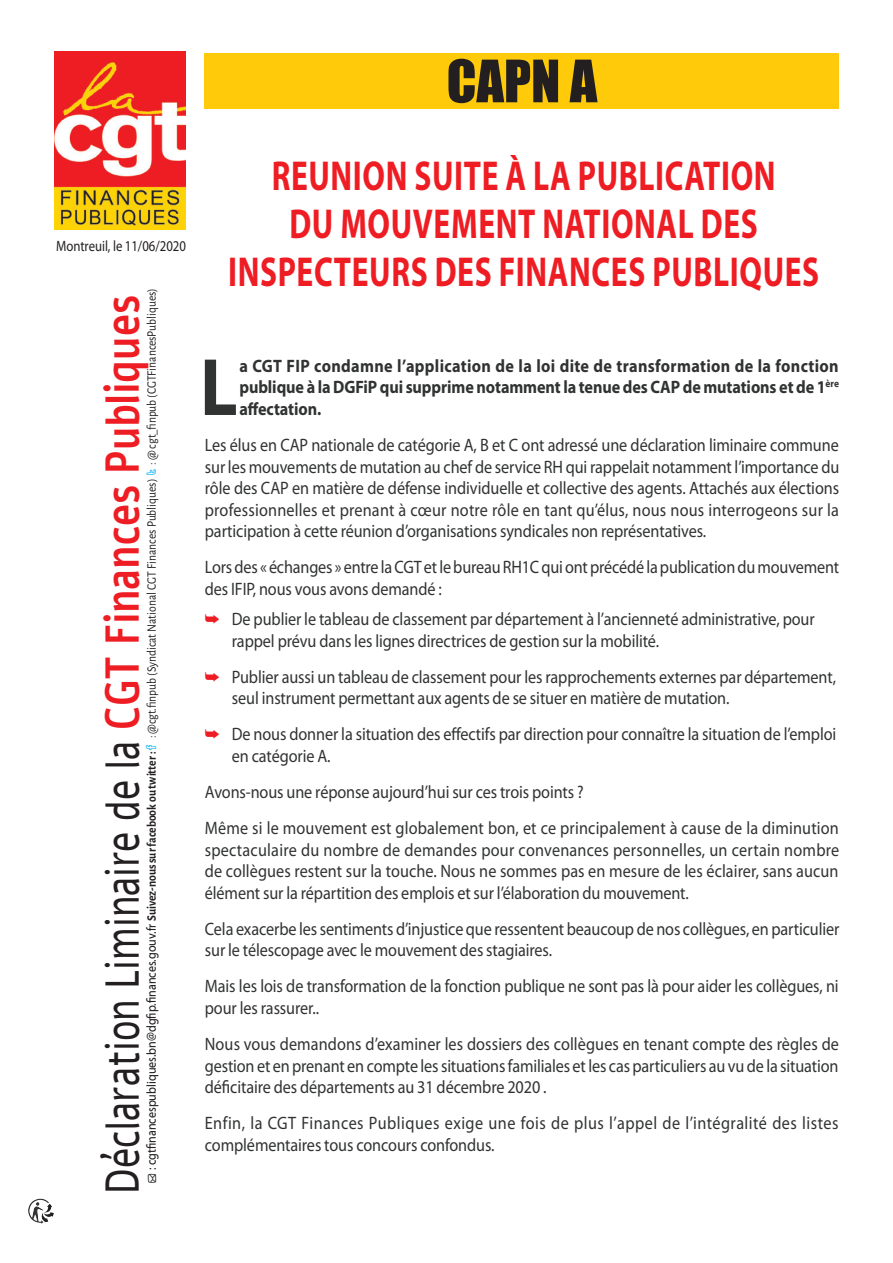
<style>
.page{position:relative;width:893px;height:1263px;background:#fff}
.page>*{position:absolute;margin:0;border:0;box-sizing:border-box;transform-origin:0 0}
.t1{font:700 82.05px "Myriad Pro";color:#313232;scale:.9 1}
.t2{font:54px "Impact";color:#231f20}
.t3{font:47.25px "Alef";color:#231f20;scale:.8 1}
.t4{font:700 42px/48px "Myriad Pro";letter-spacing:.02em;color:#ee1d23;text-align:center;scale:.75 1}
.t5{font:18px/21.6px "Myriad Pro";letter-spacing:-.005em;color:#313232;scale:.9 1}
.t6{font:700 18px/21.6px "Myriad Pro";letter-spacing:-.005em;color:#313232;text-align:justify;scale:.9 1}
.t7{font:18px/21.6px "Myriad Pro";letter-spacing:.03em;color:#313232;scale:.9 1}
.t8{font:15px "Myriad Pro";color:#231f20;scale:.85 1}
.t9{font:12.9px "Alegreya Sans";color:#231f20;scale:.9 1}
.s1{font-family:"Myriad Web Pro"}
.s2{font-weight:700}
.s3{font-weight:700;color:#ee1d23}
</style>
<div class="page">
<img style="left:54px;top:51px;width:131px;height:178px">
<img style="left:28px;top:1199px;width:26px;height:25px">
<div style="left:205px;top:53px;width:634px;height:56px;background:#feca0a"></div>
<h2 class="t2" style="left:447px;top:39px;width:152px">CAPN A</h2>
<p class="t8" style="left:56px;top:237px;width:154px">Montreuil, le 11/06/2020</p>
<p class="t9" style="left:143px;top:1183px;width:996px;rotate:-90deg">● <span class="s1">: cgtfinancespubliques.bn@dgfip.finances.gouv.fr</span> <span class="s2">Suivez-nous sur facebook ou twitter :</span> : @cgt.finpub (Syndicat National cgt finances publiques) : @ cgt_finpub (CGTFinancesPubliques)</p>
<h3 class="t3" style="left:91px;top:1193px;width:1125px;rotate:-90deg">déclaration liminaire de la <span class="s3">cgt finances publiques</span></h3>
<h3 class="t4" style="left:228px;top:151px;width:790px">REUNION SUITE à LA PUBLICATION<br>DU MOUVEMENT NATIONAL DES<br>INSPECTEURS DES FINANCES PUBLIQUES</h3>
<h1 class="t1" style="left:200px;top:334px;width:43px">L</h1>
<p class="t6" style="left:239px;top:354px;width:668px">a CGT FIP condamne l’application de la loi dite de transformation de la fonction publique à la DGFiP qui supprime notamment la tenue des CAP de mutations et de 1<sup>ère </sup>affectation.</p>
<p class="t5" style="left:205px;top:434px;width:706px;text-align:justify">Les élus en CAP nationale de catégorie A, B et C ont adressé une déclaration liminaire commune sur les mouvements de mutation au chef de service RH qui rappelait notamment l’importance du rôle des CAP en matière de défense individuelle et collective des agents. Attachés aux élections professionnelles et prenant à cœur notre rôle en tant qu’élus, nous nous interrogeons sur la participation à cette réunion d’organisations syndicales non représentatives.</p>
<p class="t5" style="left:205px;top:556px;width:706px">Lors des « échanges » entre la CGT et le bureau RH1C qui ont précédé la publication du mouvement des IFIP, nous vous avons demandé :</p>
<p class="t5" style="left:232px;top:608px;width:649px">De publier le tableau de classement par département à l’ancienneté administrative, pour rappel prévu dans les lignes directrices de gestion sur la mobilité.</p>
<p class="t5" style="left:232px;top:666px;width:673px">Publier aussi un tableau de classement pour les rapprochements externes par département, seul instrument permettant aux agents de se situer en matière de mutation.</p>
<p class="t5" style="left:232px;top:723px;width:673px">De nous donner la situation des effectifs par direction pour connaître la situation de l’emploi en catégorie A.</p>
<p class="t5" style="left:205px;top:774px;width:706px;line-height:36px">Avons-nous une réponse aujourd’hui sur ces trois points ?<br>Même si le mouvement est globalement bon, et ce principalement à cause de la diminution</p>
<p class="t5" style="left:205px;top:838px;width:706px;text-align:justify">spectaculaire du nombre de demandes pour convenances personnelles, un certain nombre de collègues restent sur la touche. Nous ne sommes pas en mesure de les éclairer, sans aucun élément sur la répartition des emplois et sur l’élaboration du mouvement.</p>
<p class="t5" style="left:205px;top:918px;width:706px">Cela exacerbe les sentiments d’injustice que ressentent beaucoup de nos collègues, en particulier sur le télescopage avec le mouvement des stagiaires.</p>
<p class="t5" style="left:205px;top:975px;width:706px">Mais les lois de transformation de la fonction publique ne sont pas là pour aider les collègues, ni pour les rassurer..</p>
<p class="t5" style="left:205px;top:1033px;width:706px;text-align:justify">Nous vous demandons d’examiner les dossiers des collègues en tenant compte des règles de gestion et en prenant en compte les situations familiales et les cas particuliers au vu de la situation déficitaire des départements au 31 décembre 2020 .</p>
<p class="t7" style="left:205px;top:1112px;width:705px">Enfin, la CGT Finances Publiques exige une fois de plus l’appel de l’intégralité des listes complémentaires tous concours confondus.</p>
</div>
